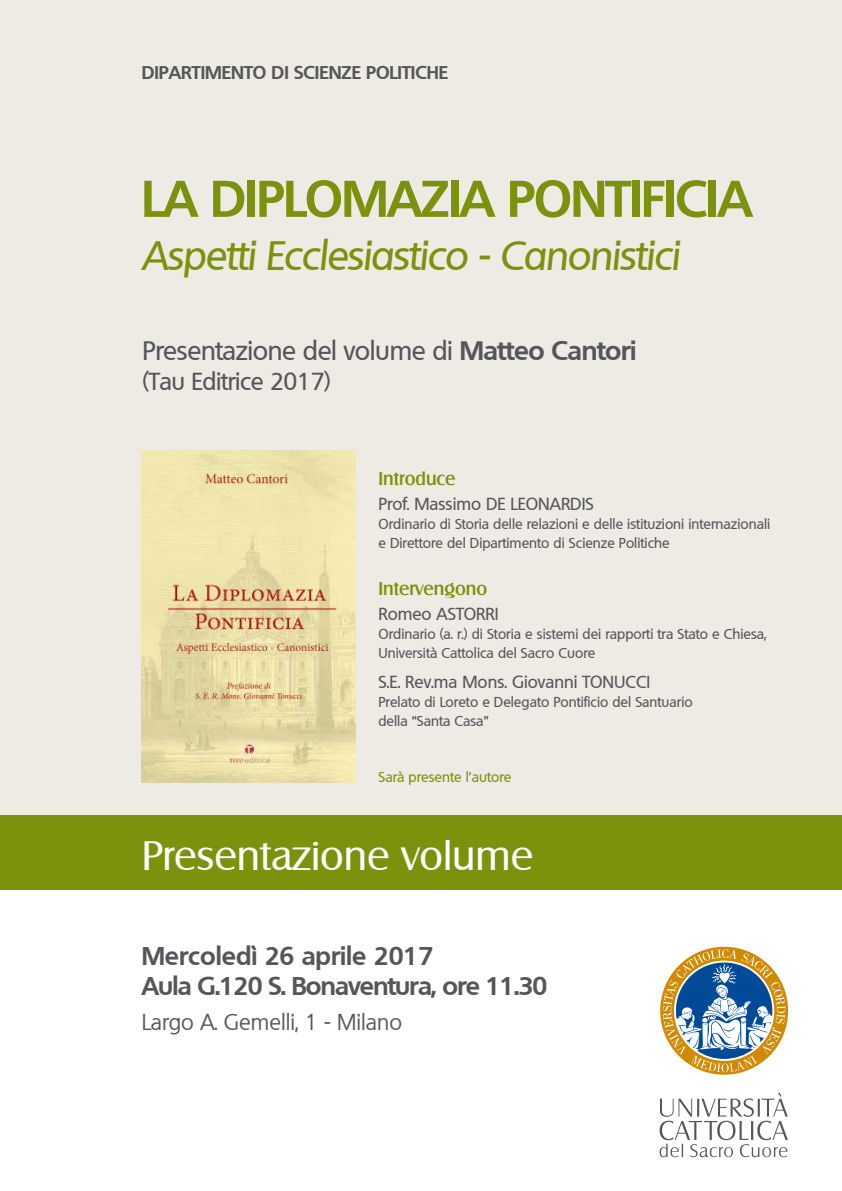
<style>
.page{position:relative;width:842px;height:1191px;background:#fff}
.page>*{position:absolute;margin:0;border:0;box-sizing:border-box;transform-origin:0 0}
.t1{font:700 50px "Quebec";letter-spacing:-.015em;color:#7c910c}
.t2{font:italic 500 40px "Quebec";letter-spacing:-.025em;color:#7c910c}
.t3{font:40px "Salzburg";color:#fff}
.t4{font:500 26px "Quebec";letter-spacing:-.015em;color:#55565a}
.t5{font:700 25px/30px "Quebec";letter-spacing:-.03em;color:#55565a}
.t6{font:500 24px "Quebec";letter-spacing:-.015em;color:#55565a}
.t7{font:22px "Quebec";color:#55565a}
.t8{font:700 18px "Quebec";color:#55565a}
.t9{font:500 18px "Salzburg";color:#7c910c}
.t10{font:500 17px "Quebec";color:#55565a}
.t11{font:500 14px/19px "Quebec";color:#55565a}
.t12{font:500 14px "Quebec";color:#7c910c}
.s1{font-weight:700}
</style>
<div class="page">
<div style="left:0;top:0;width:842px;height:820px;background:#eeebe5"></div>
<svg style="left:660px;top:946px;width:128px;height:128px"></svg>
<svg style="left:660px;top:1093px;width:128px;height:64px"></svg>
<div style="left:0;top:815px;width:842px;height:75px;background:#7c910c"></div>
<img style="left:142px;top:450px;width:214px;height:332px">
<p class="t8" style="left:142px;top:61px;width:308px">DIPARTIMENTO DI SCIENZE POLITICHE</p>
<h1 class="t1" style="left:142px;top:166px;width:612px">LA DIPLOMAZIA PONTIFICIA</h1>
<h2 class="t2" style="left:142px;top:230px;width:539px">Aspetti Ecclesiastico - Canonistici</h2>
<h3 class="t4" style="left:143px;top:333px;width:495px">Presentazione del volume di <span class="s1">Matteo Cantori</span></h3>
<h3 class="t6" style="left:143px;top:365px;width:190px">(Tau Editrice 2017)</h3>
<p class="t9" style="left:378px;top:468px;width:78px">Introduce</p>
<p class="t10" style="left:378px;top:493px;width:217px">Prof. Massimo DE LEONARDIS</p>
<p class="t11" style="left:378px;top:514px;width:393px">Ordinario di Storia delle relazioni e delle istituzioni internazionali e Direttore del Dipartimento di Scienze Politiche</p>
<p class="t9" style="left:378px;top:578px;width:110px">Intervengono</p>
<p class="t10" style="left:378px;top:602px;width:122px">Romeo ASTORRI</p>
<p class="t11" style="left:378px;top:624px;width:390px">Ordinario (a. r.) di Storia e sistemi dei rapporti tra Stato e Chiesa,<br>Università Cattolica del Sacro Cuore</p>
<p class="t10" style="left:378px;top:671px;width:273px">S.E. Rev.ma Mons. Giovanni TONUCCI</p>
<p class="t11" style="left:378px;top:692px;width:316px">Prelato di Loreto e Delegato Pontificio del Santuario della “Santa Casa”</p>
<p class="t12" style="left:378px;top:768px;width:134px">Sarà presente l’autore</p>
<h2 class="t3" style="left:142px;top:831px;width:393px">Presentazione volume</h2>
<h3 class="t5" style="left:142px;top:940px;width:407px">Mercoledì 26 aprile 2017<br>Aula G.120 S. Bonaventura, ore 11.30</h3>
<h3 class="t7" style="left:142px;top:1008px;width:262px">Largo A. Gemelli, 1 - Milano</h3>
</div>
